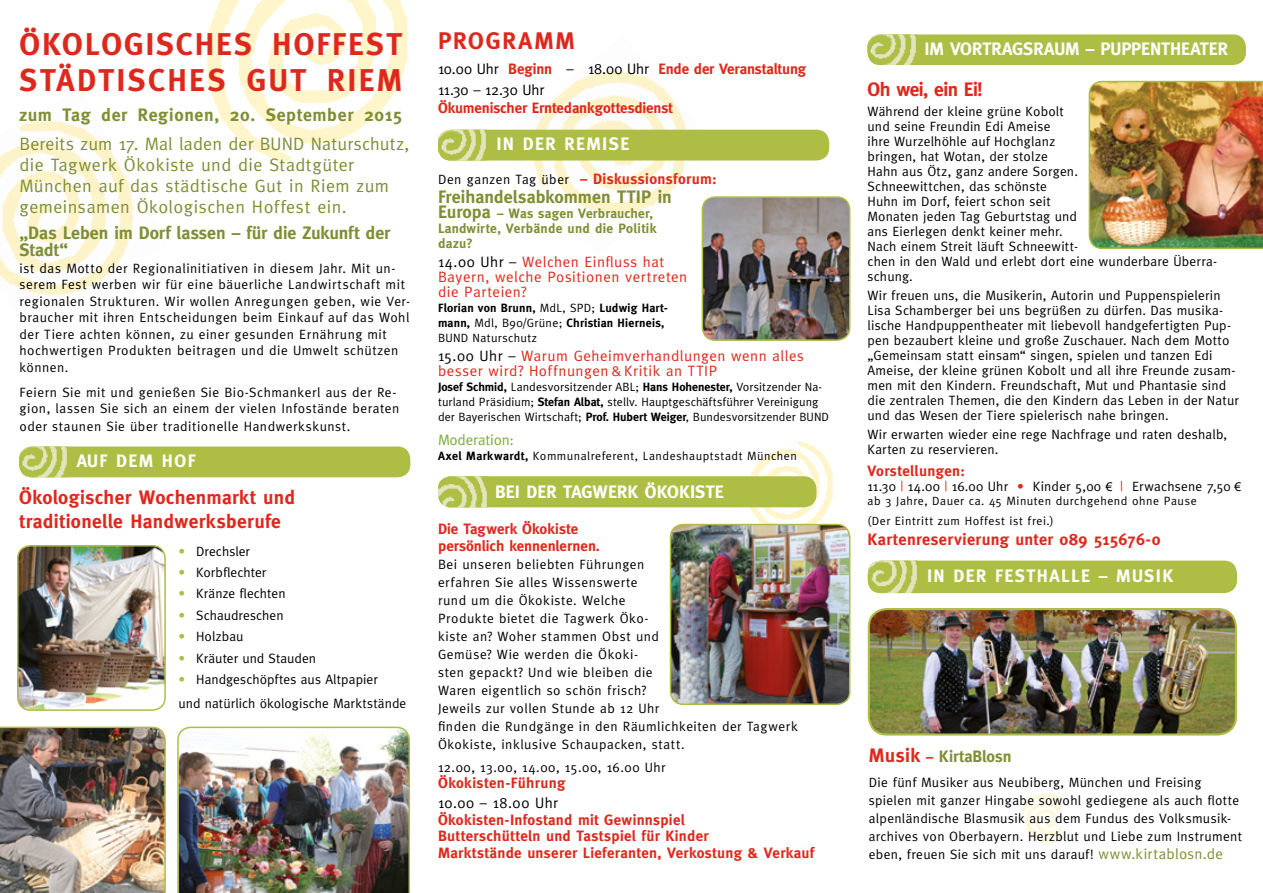
<style>
.page{position:relative;width:1263px;height:893px;background:#fff}
.page>*{position:absolute;margin:0;border:0;box-sizing:border-box;transform-origin:0 0}
.t1{font:700 31.5px/36px "Meta";letter-spacing:.065em;color:#dd291d}
.t2{font:700 24px "Meta";letter-spacing:.075em;color:#dd291d}
.t3{font:700 19.5px/23.4px "Meta";letter-spacing:.015em;color:#dd291d}
.t4{font:700 19.5px "Meta";letter-spacing:-.03em;color:#dd291d}
.t5{font:18px/21px "Meta";letter-spacing:.025em;color:#808e34}
.t6{font:700 18px/17.2px "Meta";color:#808e34}
.t7{font:700 18px "Meta";letter-spacing:.005em;color:#fff}
.t8{font:700 18px "Meta";letter-spacing:.075em;color:#fff}
.t9{font:700 18px "Meta";letter-spacing:.035em;color:#808e34}
.t10{font:700 16.5px "Meta";letter-spacing:.02em;color:#dd291d}
.t11{font:700 16.5px "Meta";letter-spacing:-.005em;color:#808e34}
.t12{font:700 15px/16.5px "Meta";letter-spacing:.015em;color:#dd291d}
.t13{font:15px/15px "Meta";letter-spacing:.035em;color:#dd291d}
.t14{font:15px/21.3px "Meta";letter-spacing:-.005em;color:#000}
.t15{font:700 15px "Meta";letter-spacing:-.01em;color:#dd291d}
.t16{font:15px "Meta";letter-spacing:.035em;color:#000}
.t17{font:15px "Meta";letter-spacing:-.01em;color:#7aaa39}
.t18{font:13.5px/15px "Meta";letter-spacing:.025em;color:#000}
.t19{font:13.5px/24.5px "Meta";letter-spacing:.005em;color:#000}
.t20{font:700 13.5px/15px "Meta";letter-spacing:.02em;color:#808e34}
.t21{font:13.5px "Meta";letter-spacing:.045em;color:#000}
.t22{font:12px/15px "Meta";letter-spacing:.01em;color:#000}
.t23{font:12px/20.5px "Meta";letter-spacing:.03em;color:#000}
.t24{font:700 12px/15px "Meta";letter-spacing:.015em;color:#000}
.s1{color:#aebe45}
.s2{font-weight:700;color:#dd291d}
.s3{font-weight:400;font-size:13.5px;color:#000}
.s4{font-size:18px}
.s5{color:#000}
.s6{font-weight:400}
.s7{font-weight:700}
.s8{color:#dd291d}
.s9{font-family:"Arial";font-size:12px}
.s10{font-size:19.5px;color:#dd291d}
.s11{font-size:15px;color:#dd291d}
.s12{font-size:15px;color:#808e34}
</style>
<div class="page">
<img style="left:702px;top:197px;width:148px;height:143px">
<div style="left:702px;top:196px;width:148px;height:145px;border:2px solid #aebe45;border-radius:13px"></div>
<img style="left:207px;top:0;width:202px;height:163px">
<img style="left:0;top:121px;width:134px;height:175px">
<img style="left:745px;top:441px;width:89px;height:83px">
<img style="left:501px;top:70px;width:218px;height:186px">
<div style="left:867px;top:34px;width:379px;height:31px;background:#aebe45;border-radius:13px"></div>
<img style="left:867px;top:34px;width:49px;height:31px">
<img style="left:1088px;top:80px;width:175px;height:170px">
<div style="left:438px;top:130px;width:391px;height:31px;background:#aebe45;border-radius:13px"></div>
<img style="left:438px;top:130px;width:48px;height:31px">
<img style="left:177px;top:726px;width:234px;height:167px">
<div style="left:19px;top:446px;width:391px;height:31px;background:#aebe45;border-radius:13px"></div>
<img style="left:19px;top:446px;width:48px;height:31px">
<img style="left:0;top:726px;width:166px;height:167px">
<div style="left:438px;top:476px;width:378px;height:31px;background:#aebe45;border-radius:13px"></div>
<img style="left:438px;top:476px;width:50px;height:31px">
<img style="left:670px;top:525px;width:180px;height:179px">
<div style="left:670px;top:524px;width:180px;height:181px;border:2px solid #aebe45;border-radius:13px"></div>
<img style="left:18px;top:546px;width:147px;height:164px">
<div style="left:17px;top:545px;width:149px;height:166px;border:2px solid #aebe45;border-radius:13px"></div>
<img style="left:1021px;top:794px;width:40px;height:49px">
<div style="left:868px;top:561px;width:369px;height:32px;background:#aebe45;border-radius:13px"></div>
<img style="left:868px;top:561px;width:49px;height:32px">
<img style="left:869px;top:609px;width:367px;height:125px">
<div style="left:868px;top:608px;width:369px;height:128px;border:2px solid #aebe45;border-radius:18px"></div>
<h1 class="t1" style="left:19px;top:26px;width:384px">ÖKOLOGISCHES HOFFEST<br>STÄDTISCHES GUT RIEM</h1>
<h3 class="t9" style="left:19px;top:104px;width:384px">zum Tag der Regionen, 20. September 2015</h3>
<h3 class="t5" style="left:19px;top:133px;width:391px">Bereits zum 17. Mal laden der BUND Naturschutz, die Tagwerk Ökokiste und die Stadtgüter München auf das städtische Gut in Riem zum gemeinsamen Ökologischen Hoffest ein.</h3>
<h3 class="t6" style="left:19px;top:224px;width:372px">„Das Leben im Dorf lassen – für die Zukunft der<br>Stadt“</h3>
<p class="t18" style="left:19px;top:260px;width:392px;line-height:16.5px">ist das Motto der Regionalinitiativen in diesem Jahr. Mit un&shy;serem Fest werben wir für eine bäuerliche Landwirtschaft mit regionalen Strukturen. Wir wollen Anregungen geben, wie Ver&shy;braucher mit ihren Entscheidungen beim Einkauf auf das Wohl der Tiere achten können, zu einer gesunden Ernährung mit hochwertigen Produkten beitragen und die Umwelt schützen können.</p>
<p class="t18" style="left:19px;top:384px;width:381px;line-height:16.8px">Feiern Sie mit und genießen Sie Bio-Schmankerl aus der Re&shy;gion, lassen Sie sich an einem der vielen Infostände beraten oder staunen Sie über traditionelle Handwerkskunst.</p>
<h3 class="t8" style="left:77px;top:451px;width:120px">AUF DEM HOF</h3>
<h3 class="t3" style="left:19px;top:486px;width:278px">Ökologischer Wochenmarkt und traditionelle Handwerksberufe</h3>
<p class="t18" style="left:179px;top:543px;width:73px"><span class="s1">•</span> Drechsler</p>
<p class="t19" style="left:179px;top:560px;width:89px"><span class="s1">•</span> Korbflechter</p>
<p class="t19" style="left:179px;top:581px;width:108px"><span class="s1">•</span> Kränze flechten</p>
<p class="t18" style="left:179px;top:607px;width:106px"><span class="s1">•</span> Schaudreschen</p>
<p class="t19" style="left:179px;top:624px;width:66px"><span class="s1">•</span> Holzbau</p>
<p class="t19" style="left:179px;top:645px;width:139px"><span class="s1">•</span> Kräuter und Stauden</p>
<p class="t19" style="left:179px;top:667px;width:229px"><span class="s1">•</span> Handgeschöpftes aus Altpapier<br>und natürlich ökologische Marktstände</p>
<h2 class="t2" style="left:438px;top:27px;width:138px">PROGRAMM</h2>
<p class="t14" style="left:438px;top:58px;width:370px">10.00 Uhr <span class="s2">Beginn</span> – 18.00 Uhr <span class="s2">Ende der Veranstaltung<br></span>11.30 – 12.30 Uhr</p>
<p class="t15" style="left:438px;top:99px;width:236px">Ökumenischer Erntedankgottesdienst</p>
<h3 class="t8" style="left:496px;top:134px;width:134px">IN DER REMISE</h3>
<p class="t12" style="left:438px;top:170px;width:280px"><span class="s3">Den ganzen Tag über</span> – Diskussionsforum:</p>
<h3 class="t6" style="left:438px;top:188px;width:235px">Freihandelsabkommen TTIP in</h3>
<p class="t20" style="left:438px;top:206px;width:220px"><span class="s4">Europa</span> – Was sagen Verbraucher,<br>Landwirte, Verbände und die Politik dazu?</p>
<p class="t13" style="left:438px;top:254px;width:251px"><span class="s5">14.00 Uhr –</span> Welchen Einfluss hat<br>Bayern, welche Positionen vertreten die Parteien?</p>
<p class="t24" style="left:438px;top:300px;width:231px">Florian von Brunn, <span class="s6">MdL, SPD;</span> Ludwig Hart&shy;mann, <span class="s6">Mdl, B90/Grüne;</span> Christian Hierneis,<br><span class="s6">BUND Naturschutz</span></p>
<p class="t13" style="left:438px;top:348px;width:367px"><span class="s5">15.00 Uhr –</span> Warum Geheimverhandlungen wenn alles besser wird? Hoffnungen &amp; Kritik an TTIP</p>
<p class="t22" style="left:438px;top:379px;width:393px"><span class="s7">Josef Schmid,</span> Landesvorsitzender ABL; <span class="s7">Hans Hohenester,</span> Vorsitzender Na&shy;turland Präsidium; <span class="s7">Stefan Albat,</span> stellv. Hauptgeschäftsführer Vereinigung der Bayerischen Wirtschaft; <span class="s7">Prof. Hubert Weiger</span>, Bundesvorsitzender BUND</p>
<p class="t17" style="left:438px;top:431px;width:77px">Moderation:</p>
<p class="t23" style="left:438px;top:445px;width:360px"><span class="s7">Axel Markwardt,</span> Kommunalreferent, Landeshauptstadt München</p>
<h3 class="t7" style="left:495px;top:481px;width:230px">BEI DER TAGWERK ÖKOKISTE</h3>
<p class="t12" style="left:438px;top:520px;width:163px;line-height:17.2px">Die Tagwerk Ökokiste persönlich kennenlernen.</p>
<p class="t18" style="left:438px;top:555px;width:361px;line-height:18px">Bei unseren beliebten Führungen<br>erfahren Sie alles Wissenswerte<br>rund um die Ökokiste. Welche<br>Produkte bietet die Tagwerk Öko-<br>kiste an? Woher stammen Obst und<br>Gemüse? Wie werden die Ökoki-<br>sten gepackt? Und wie bleiben die<br>Waren eigentlich so schön frisch?<br>Jeweils zur vollen Stunde ab 12 Uhr<br>finden die Rundgänge in den Räumlichkeiten der Tagwerk Ökokiste, inklusive Schaupacken, statt.</p>
<p class="t21" style="left:438px;top:759px;width:229px">12.00, 13.00, 14.00, 15.00, 16.00 Uhr</p>
<p class="t12" style="left:438px;top:775px;width:129px">Ökokisten-Führung</p>
<p class="t16" style="left:438px;top:794px;width:122px">10.00 – 18.00 Uhr</p>
<p class="t12" style="left:438px;top:811px;width:378px">Ökokisten-Infostand mit Gewinnspiel<br>Butterschütteln und Tastspiel für Kinder<br>Marktstände unserer Lieferanten, Verkostung &amp; Verkauf</p>
<h3 class="t7" style="left:924px;top:39px;width:305px">IM VORTRAGSRAUM – PUPPENTHEATER</h3>
<h3 class="t4" style="left:867px;top:78px;width:116px">Oh wei, ein Ei!</h3>
<p class="t18" style="left:867px;top:103px;width:351px">Während der kleine grüne Kobolt<br>und seine Freundin Edi Ameise<br>ihre Wurzelhöhle auf Hochglanz<br>bringen, hat Wotan, der stolze<br>Hahn aus Ötz, ganz andere Sorgen.<br>Schneewittchen, das schönste<br>Huhn im Dorf, feiert schon seit<br>Monaten jeden Tag Geburtstag und<br>ans Eierlegen denkt keiner mehr.<br>Nach einem Streit läuft Schneewitt-<br>chen in den Wald und erlebt dort eine wunderbare Überra&shy;schung.</p>
<p class="t18" style="left:867px;top:288px;width:373px">Wir freuen uns, die Musikerin, Autorin und Puppenspielerin Lisa Schamberger bei uns begrüßen zu dürfen. Das musika&shy;lische Handpuppentheater mit liebevoll handgefertigten Pup&shy;pen bezaubert kleine und große Zuschauer. Nach dem Motto „Gemeinsam statt einsam“ singen, spielen und tanzen Edi Ameise, der kleine grünen Kobolt und all ihre Freunde zusam&shy;men mit den Kindern. Freundschaft, Mut und Phantasie sind die zentralen Themen, die den Kindern das Leben in der Natur und das Wesen der Tiere spielerisch nahe bringen.</p>
<p class="t18" style="left:867px;top:427px;width:361px">Wir erwarten wieder eine rege Nachfrage und raten deshalb,<br>Karten zu reservieren.</p>
<p class="t12" style="left:867px;top:462px;width:99px">Vorstellungen:</p>
<p class="t18" style="left:867px;top:478px;width:375px">11.30 <span class="s8">|</span> 14.00 <span class="s8">|</span> 16.00 Uhr <span class="s8">•</span> Kinder 5,00 <span class="s9">€</span> <span class="s8">|</span> Erwachsene 7,50 <span class="s9">€</span></p>
<p class="t23" style="left:867px;top:490px;width:331px">ab 3 Jahre, Dauer ca. 45 Minuten durchgehend ohne Pause (Der Eintritt zum Hoffest ist frei.)</p>
<p class="t10" style="left:867px;top:529px;width:295px">Kartenreservierung unter 089 515676-0</p>
<h3 class="t8" style="left:927px;top:565px;width:248px">IN DER FESTHALLE – MUSIK</h3>
<p class="t11" style="left:869px;top:747px;width:144px"><span class="s10">Musik</span> <span class="s11">–</span> KirtaBlosn</p>
<p class="t18" style="left:869px;top:773px;width:375px;line-height:18px">Die fünf Musiker aus Neubiberg, München und Freising spielen mit ganzer Hingabe sowohl gediegene als auch flotte alpenländische Blasmusik aus dem Fundus des Volksmusik&shy;archives von Oberbayern. Herzblut und Liebe zum Instrument eben, freuen Sie sich mit uns darauf! <span class="s12">www.kirtablosn.de</span></p>
</div>
